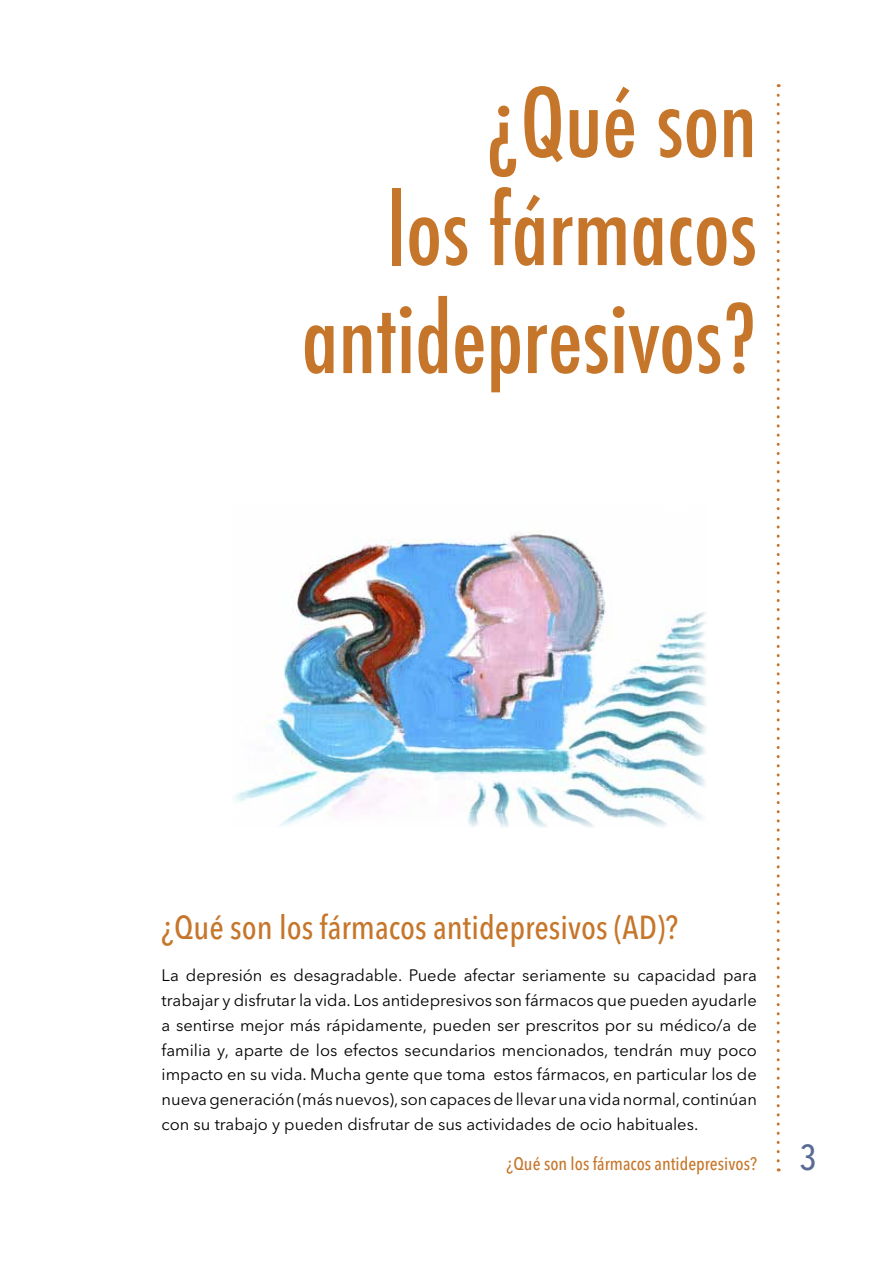
<style>
.page{position:relative;width:893px;height:1263px;background:#fff}
.page>*{position:absolute;margin:0;border:0;box-sizing:border-box;transform-origin:0 0}
.t1{font:500 condensed 93px/108px "Futura";color:#c6762a;text-align:right}
.t2{font:500 condensed 33px "Avenir Next LT Pro";color:#c6762a}
.t3{font:500 condensed 18px "Avenir Next LT Pro";color:#c6762a}
.t4{font:16.5px/24.8px "Avenir Next LT Pro";color:#000;text-align:justify}
.s1{font-size:36px;color:#596b95}
</style>
<div class="page">
<svg style="left:777px;top:84px;width:3px;height:1077px"></svg>
<img style="left:234px;top:530px;width:472px;height:298px">
<h1 class="t1" style="left:302px;top:69px;width:457px">¿Qué son<br>los fármacos antidepresivos?</h1>
<h2 class="t2" style="left:162px;top:908px;width:518px">¿Qué son los fármacos antidepresivos (AD)?</h2>
<p class="t4" style="left:162px;top:963px;width:597px">La depresión es desagradable. Puede afectar seriamente su capacidad para trabajar y disfrutar la vida. Los antidepresivos son fármacos que pueden ayudarle a sentirse mejor más rápidamente, pueden ser prescritos por su médico/a de familia y, aparte de los efectos secundarios mencionados, tendrán muy poco impacto en su vida. Mucha gente que toma estos fármacos, en particular los de nueva generación (más nuevos), son capaces de llevar una vida normal, continúan con su trabajo y pueden disfrutar de sus actividades de ocio habituales.</p>
<p class="t3" style="left:507px;top:1153px;width:312px">¿Qué son los fármacos antidepresivos? <span class="s1">3</span></p>
</div>
